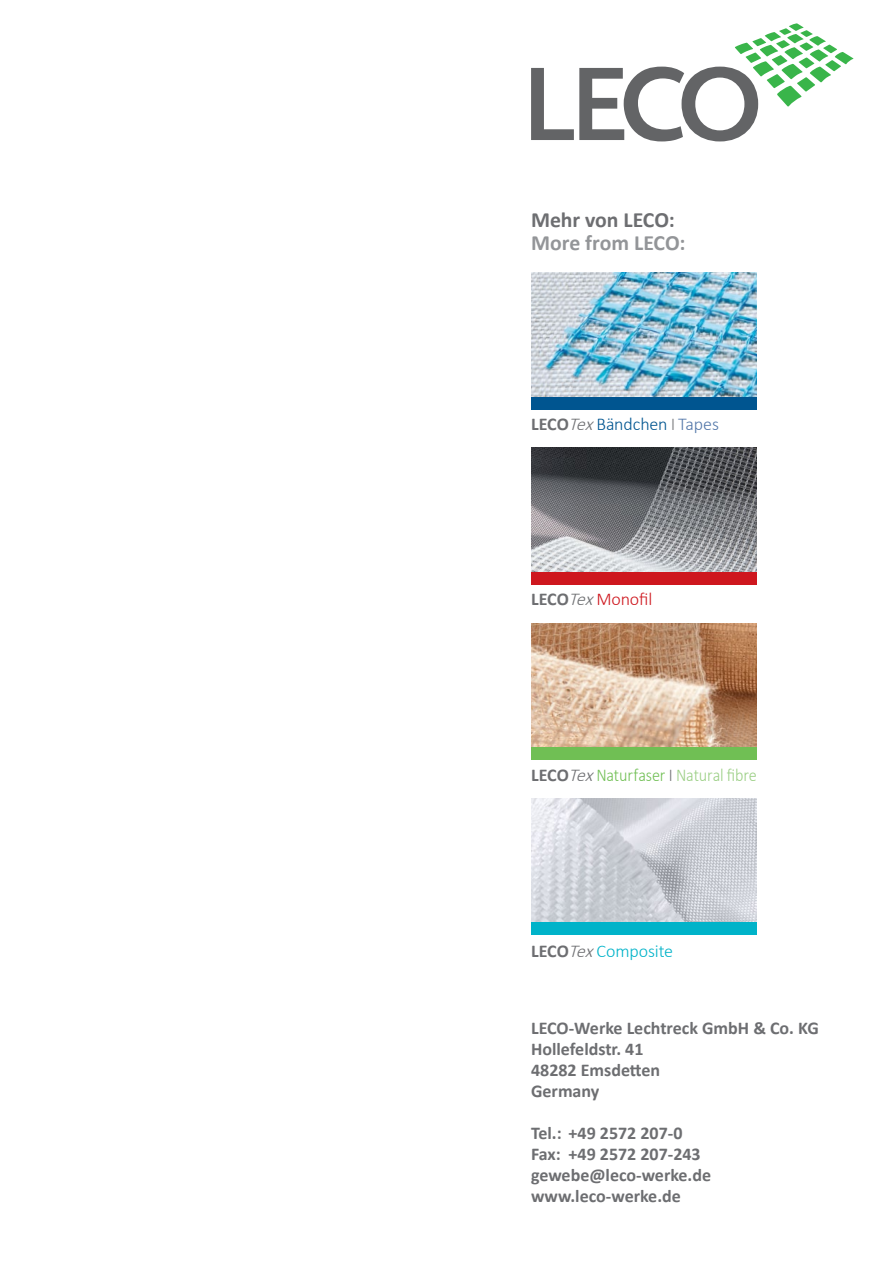
<style>
.page{position:relative;width:893px;height:1263px;background:#fff}
.page>*{position:absolute;margin:0;border:0;box-sizing:border-box;transform-origin:0 0}
.t1{font:700 21.75px "Calibri";color:#939598}
.t2{font:700 21.75px "Calibri";letter-spacing:-.005em;color:#6d6e71}
.t3{font:700 18px/21px "Calibri";color:#6d6e71}
.t4{font:300 18px "Calibri";letter-spacing:-.01em;color:#9bcf85;scale:.9 1}
.t5{font:300 18px "Calibri";letter-spacing:-.01em;color:#005590}
.t6{font:300 18px "Calibri";letter-spacing:-.01em;color:#00b3c9}
.t7{font:300 18px "Calibri";letter-spacing:-.005em;color:#ce171e}
.s1{font-weight:700;color:#6d6e71}
.s2{font-style:italic;color:#6d6e71}
.s3{color:#6d6e71}
.s4{color:#5377a9}
.s5{color:#70bf54}
</style>
<div class="page">
<img style="left:531px;top:448px;width:225px;height:124px">
<div style="left:531px;top:572px;width:225px;height:13px;background:#ce171e"></div>
<img style="left:531px;top:623px;width:225px;height:124px">
<div style="left:531px;top:747px;width:225px;height:12px;background:#70bf54"></div>
<img style="left:531px;top:272px;width:225px;height:124px">
<div style="left:531px;top:397px;width:225px;height:12px;background:#005590"></div>
<img style="left:531px;top:799px;width:225px;height:123px">
<div style="left:531px;top:922px;width:225px;height:13px;background:#00b3c9"></div>
<svg style="left:531px;top:23px;width:323px;height:118px"></svg>
<p class="t2" style="left:531px;top:205px;width:145px">Mehr von LECO:</p>
<p class="t1" style="left:531px;top:229px;width:156px">More from LECO:</p>
<p class="t5" style="left:531px;top:413px;width:189px"><span class="s1">LECO</span><span class="s2">Tex</span>Bändchen <span class="s3">I</span> <span class="s4">Tapes</span></p>
<p class="t7" style="left:531px;top:588px;width:123px"><span class="s1">LECO</span><span class="s2">Tex</span>Monofil</p>
<p class="t4" style="left:531px;top:764px;width:252px"><span class="s1">LECO</span><span class="s2">Tex</span><span class="s5">N aturfaser</span> <span class="s3">I</span> Natural fibre</p>
<p class="t6" style="left:531px;top:940px;width:144px"><span class="s1">LECO</span><span class="s2">Tex</span>Composite</p>
<p class="t3" style="left:531px;top:1017px;width:289px">LECO-Werke Lechtreck GmbH &amp; Co. KG<br>Hollefeldstr. 41<br>48282 Emsdetten<br>Germany</p>
<p class="t3" style="left:531px;top:1122px;width:182px">Tel.: +49 2572 207-0<br>Fax: +49 2572 207-243 gewebe@leco-werke.de www.leco-werke.de</p>
</div>
